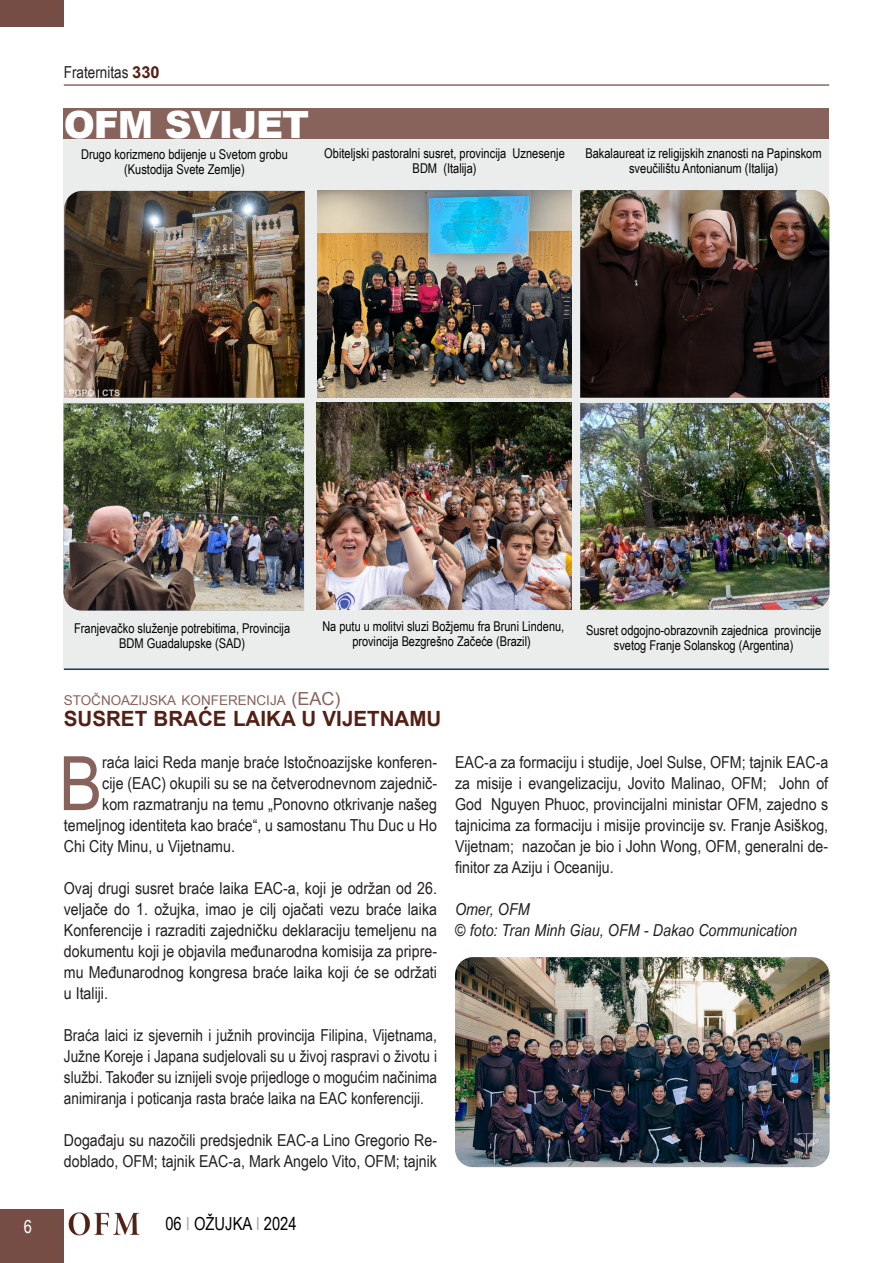
<style>
.page{position:relative;width:893px;height:1263px;background:#fff}
.page>*{position:absolute;margin:0;border:0;box-sizing:border-box;transform-origin:0 0}
.Testo_normal{font:75.15px "Arial Narrow";color:#87635b;scale:1.05 1}
.Titolo{font:900 37.5px "Arial";letter-spacing:-.03em;color:#fff}
.Titolo-2{font:700 21px "Arial";color:#542015}
.t1{font:18px "Arial Narrow";color:#000}
.t2{font:18px "Arial Narrow";color:#fff}
.Titolo_piccolo{font:18px "Arial";color:#87635b}
.Testo_normal-2{font:16.5px/21px "Arial Narrow";color:#231f20;text-align:justify;scale:1.05 1}
.Testo_normal-3{font:16.5px/21px "Arial Narrow";color:#231f20;text-align:justify}
.Titolo-3{font:italic 16.5px "Arial Narrow";color:#231f20;scale:1.05 1}
.MundoOFM-foto{font:13.5px/15px "Arial Narrow";color:#000;text-align:center}
.Titolo_piccolo-2{font:13.5px "Arial";color:#87635b}
.s1{font-family:"Arial";font-weight:700;color:#542015}
.s2{font-size:18px}
.s3{color:#bba6a1}
</style>
<div class="page">
<div style="left:0;top:1209px;width:64px;height:54px;background:#764d44"></div>
<hr style="left:64px;top:85px;width:765px;height:1px;background:#542015">
<div style="left:0;top:0;width:64px;height:27px;background:#764d44"></div>
<img style="left:69px;top:1212px;width:71px;height:24px">
<div style="left:63px;top:128px;width:766px;height:540px;background:#ebecec"></div>
<img style="left:64px;top:191px;width:241px;height:207px">
<img style="left:318px;top:191px;width:253px;height:207px">
<img style="left:317px;top:403px;width:254px;height:206px">
<img style="left:580px;top:190px;width:249px;height:208px">
<hr style="left:64px;top:668px;width:765px;height:2px;background:#0a3963">
<div style="left:63px;top:108px;width:766px;height:31px;background:#87635b"></div>
<img style="left:580px;top:403px;width:250px;height:207px">
<img style="left:455px;top:957px;width:375px;height:210px">
<img style="left:64px;top:404px;width:240px;height:206px">
<p class="Testo_normal-3" style="left:64px;top:61px;width:97px">Fraternitas <span class="s1">330</span></p>
<p class="Titolo" style="left:64px;top:97px;width:247px">OFM SVIJET</p>
<p class="MundoOFM-foto" style="left:81px;top:146px;width:208px">Drugo korizmeno bdijenje u Svetom grobu (Kustodija Svete Zemlje)</p>
<p class="MundoOFM-foto" style="left:324px;top:145px;width:242px">Obiteljski pastoralni susret, provincija Uznesenje<br>BDM (Italija)</p>
<p class="MundoOFM-foto" style="left:585px;top:145px;width:238px">Bakalaureat iz religijskih znanosti na Papinskom sveučilištu Antonianum (Italija)</p>
<p class="t2" style="left:24px;top:1213px;width:10px">6</p>
<p class="MundoOFM-foto" style="left:74px;top:620px;width:217px">Franjevačko služenje potrebitima, Provincija<br>BDM Guadalupske (SAD)</p>
<p class="MundoOFM-foto" style="left:322px;top:618px;width:243px">Na putu u molitvi sluzi Božjemu fra Bruni Lindenu, provincija Bezgrešno Začeće (Brazil)</p>
<p class="MundoOFM-foto" style="left:586px;top:622px;width:237px">Susret odgojno-obrazovnih zajednica provincije svetog Franje Solanskog (Argentina)</p>
<p class="Titolo_piccolo-2" style="left:64px;top:691px;width:247px">STOČNOAZIJSKA KONFERENCIJA <span class="s2">(EAC</span></p>
<p class="Titolo_piccolo" style="left:334px;top:687px;width:7px">)</p>
<p class="Titolo-2" style="left:64px;top:705px;width:379px">SUSRET BRAĆE LAIKA U VIJETNAMU</p>
<p class="Testo_normal" style="left:59px;top:728px;width:43px">B</p>
<p class="Testo_normal-2" style="left:102px;top:751px;width:320px">raća laici Reda manje braće Istočnoazijske konferen-</p>
<p class="Testo_normal-2" style="left:102px;top:772px;width:320px">cije (EAC) okupili su se na četverodnevnom zajednič-</p>
<p class="Testo_normal-2" style="left:102px;top:793px;width:320px">kom razmatranju na temu „Ponovno otkrivanje našeg</p>
<p class="Testo_normal-2" style="left:64px;top:814px;width:357px">temeljnog identiteta kao braće“, u samostanu Thu Duc u Ho</p>
<p class="Testo_normal-2" style="left:64px;top:835px;width:164px">Chi City Minu, u Vijetnamu.</p>
<p class="Testo_normal-2" style="left:64px;top:877px;width:357px">Ovaj drugi susret braće laika EAC-a, koji je održan od 26. veljače do 1. ožujka, imao je cilj ojačati vezu braće laika Konferencije i razraditi zajedničku deklaraciju temeljenu na dokumentu koji je objavila međunarodna komisija za pripre&shy;mu Međunarodnog kongresa braće laika koji će se održati u Italiji.</p>
<p class="Testo_normal-3" style="left:64px;top:1024px;width:375px">Braća laici iz sjevernih i južnih provincija Filipina, Vijetnama, Južne Koreje i Japana sudjelovali su u živoj raspravi o životu i službi. Također su iznijeli svoje prijedloge o mogućim načinima animiranja i poticanja rasta braće laika na EAC konferenciji.</p>
<p class="Testo_normal-2" style="left:64px;top:1129px;width:357px">Događaju su nazočili predsjednik EAC-a Lino Gregorio Re&shy;doblado, OFM; tajnik EAC-a, Mark Angelo Vito, OFM; tajnik</p>
<p class="Testo_normal-2" style="left:455px;top:751px;width:357px">EAC-a za formaciju i studije, Joel Sulse, OFM; tajnik EAC-a za misije i evangelizaciju, Jovito Malinao, OFM; John of God Nguyen Phuoc, provincijalni ministar OFM, zajedno s tajnicima za formaciju i misije provincije sv. Franje Asiškog, Vijetnam; nazočan je bio i John Wong, OFM, generalni de&shy;finitor za Aziju i Oceaniju.</p>
<p class="Titolo-3" style="left:455px;top:898px;width:72px">Omer, OFM</p>
<p class="Titolo-3" style="left:455px;top:919px;width:327px">© foto: Tran Minh Giau, OFM - Dakao Communication</p>
<p class="t1" style="left:165px;top:1210px;width:133px">06 <span class="s3">I</span> OŽUJKA <span class="s3">I</span> 2024</p>
</div>
